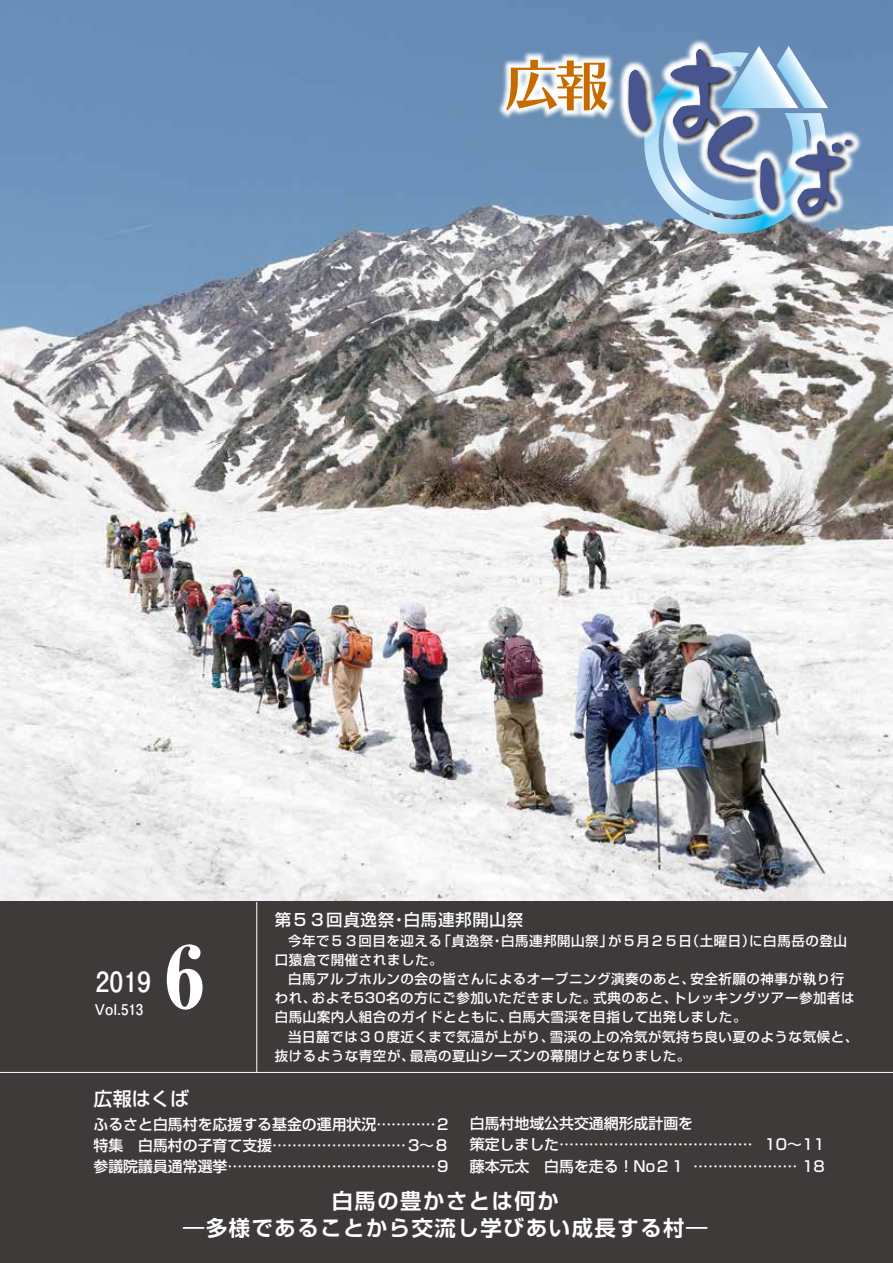
<style>
.page{position:relative;width:893px;height:1263px;background:#fff}
.page>*{position:absolute;margin:0;border:0;box-sizing:border-box;transform-origin:0 0}
.t1{font:122.25px "DFP Craft Sumi CID W9";color:#48558f}
.t2{font:800 85.05px "Ryumin Pro";color:#fff;scale:.93 1}
.t3{font:56.25px "Chiaro Std B";color:#c76b00}
.t4{font:700 27.6px "Futo Go B101 Pr 5";color:#fff}
.t5{font:700 21.3px/26.5px "Shin Go Pr 6 N De";letter-spacing:.075em;color:#fff;text-align:center}
.t6{font:500 19.2px "Shin Go Pr 6 N";color:#fff}
.t7{font:500 16.5px "Shin Go Pr 6 N";letter-spacing:.04em;color:#fff}
.t8{font:500 14.85px/21.3px "Shin Go Pr 6 N";color:#fff;text-align:justify}
.t9{font:700 14.85px "Futo Go B101 Pr 5";color:#fff}
.t10{font:500 13.5px/19.2px "Shin Go Pr 6 N";letter-spacing:.04em;color:#fff}
</style>
<div class="page">
<img style="left:0;top:0;width:893px;height:902px">
<img style="left:580px;top:0;width:313px;height:264px">
<img style="left:612px;top:31px;width:133px;height:134px">
<img style="left:688px;top:102px;width:92px;height:94px">
<img style="left:745px;top:126px;width:114px;height:114px">
<img style="left:458px;top:13px;width:197px;height:147px">
<div style="left:0;top:902px;width:893px;height:361px;background:#3e3a39"></div>
<hr style="left:0;top:1072px;width:893px;height:1px;background:#fff">
<hr style="left:256px;top:902px;width:1px;height:170px;background:#fff">
<h3 class="t3" style="left:503px;top:50px;width:108px">広報</h3>
<h1 class="t1" style="left:616px;top:29px;width:238px">は<sub>く</sub><sub>ば</sub></h1>
<h3 class="t4" style="left:96px;top:960px;width:57px">2019</h3>
<p class="t9" style="left:95px;top:998px;width:50px">Vol.513</p>
<h2 class="t2" style="left:165px;top:909px;width:44px">6</h2>
<p class="t7" style="left:275px;top:906px;width:121px">第５３回貞逸祭</p>
<p class="t7" style="left:404px;top:906px;width:121px">白馬連邦開山祭</p>
<p class="t7" style="left:391px;top:906px;width:18px">・</p>
<p class="t10" style="left:438px;top:930px;width:57px">「貞逸祭</p>
<p class="t10" style="left:501px;top:930px;width:113px">白馬連邦開山祭」</p>
<p class="t10" style="left:275px;top:930px;width:169px;text-align:right">今年で５３回目を迎える口猿倉で開催されました。</p>
<p class="t10" style="left:749px;top:930px;width:99px">に白馬岳の登山</p>
<p class="t10" style="left:608px;top:930px;width:149px">が５月２５（日土曜日）</p>
<p class="t10" style="left:490px;top:930px;width:15px">・</p>
<p class="t10" style="left:690px;top:969px;width:155px">安全祈願の神事が執り行</p>
<p class="t10" style="left:673px;top:969px;width:183px;text-indent:-384px">白馬アルプホルンの会の皆さんによるオープニング演奏のあと、<br>トレッキングツアー参加者は</p>
<p class="t10" style="left:312px;top:988px;width:286px">およそ530名の方にご参加いただきました。</p>
<p class="t10" style="left:593px;top:988px;width:85px">式典のあと、</p>
<p class="t10" style="left:275px;top:988px;width:43px">われ、</p>
<p class="t10" style="left:275px;top:1007px;width:240px">白馬山案内人組合のガイドとともに、</p>
<p class="t10" style="left:508px;top:1007px;width:240px">白馬大雪渓を目指して出発しました。</p>
<p class="t10" style="left:410px;top:1026px;width:282px;text-indent:-122px">当日麓では３０度近くまで気温が上がり、<br>最高の夏山シーズンの幕開けとなりました。</p>
<p class="t10" style="left:550px;top:1026px;width:310px">雪渓の上の冷気が気持ち良い夏のような気候と、</p>
<p class="t10" style="left:275px;top:1045px;width:141px">抜けるような青空が、</p>
<h3 class="t6" style="left:94px;top:1082px;width:97px">広報はくば</h3>
<p class="t8" style="left:94px;top:1112px;width:357px">ふるさと白馬村を応援する基金の運用状況............2特集　白馬村の子育て支援...........................3~８参議院議員通常選挙..........................................9</p>
<p class="t8" style="left:470px;top:1112px;width:225px">白馬村地域公共交通網形成計画を</p>
<p class="t8" style="left:470px;top:1133px;width:356px">策定しました.......................................<br>藤本元太　白馬を走る！No２１ ...... .................. 18</p>
<p class="t8" style="left:765px;top:1133px;width:62px">10~11</p>
<h3 class="t5" style="left:183px;top:1187px;width:526px">白馬の豊かさとは何か<br>―多様であることから交流し学びあい成長する村―</h3>
</div>
